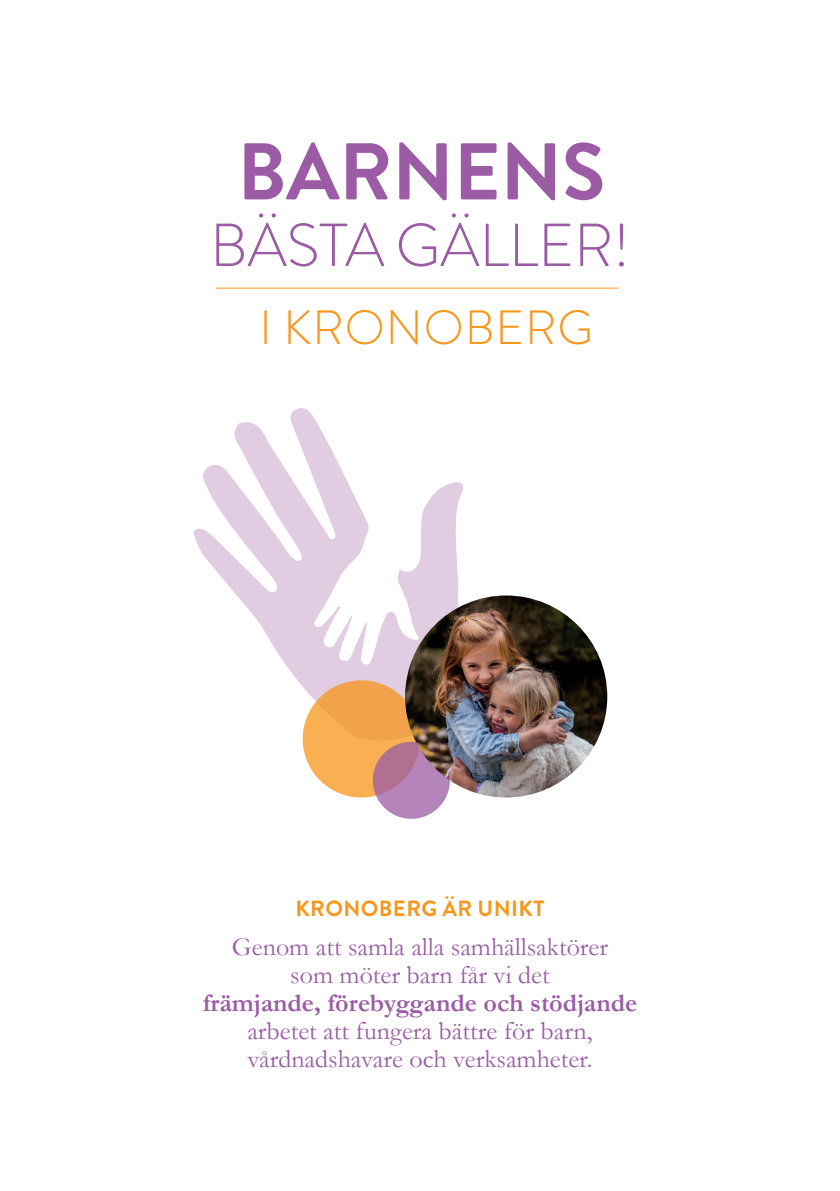
<style>
.page{position:relative;width:840px;height:1191px;background:#fff}
.page>*{position:absolute;margin:0;border:0;box-sizing:border-box;transform-origin:0 0}
.t1{font:700 80.2px "Brandon Grotesque";letter-spacing:-.005em;color:#9b5ba5}
.t2{font:300 60.4px "Brandon Grotesque";letter-spacing:-.005em;color:#9b5ba5}
.t3{font:300 48px "Brandon Grotesque";letter-spacing:.02em;color:#f7971d}
.t4{font:26px/28px "Garamond";color:#9b5ba5;text-align:center}
.t5{font:700 26px "Garamond";color:#9b5ba5}
.t6{font:700 22px "Brandon Grotesque";letter-spacing:.02em;color:#f7971d}
</style>
<div class="page">
<hr style="left:215px;top:288px;width:403px;height:1px;background:#f7971d">
<svg style="left:234px;top:408px;width:230px;height:276px"></svg>
<svg style="left:193px;top:424px;width:109px;height:168px"></svg>
<svg style="left:301px;top:679px;width:149px;height:140px"></svg>
<img style="left:405px;top:595px;width:202px;height:202px;border-radius:101px">
<h1 class="t1" style="left:237px;top:116px;width:369px">BARNENS</h1>
<h2 class="t2" style="left:210px;top:204px;width:422px">BÄSTA GÄLLER!</h2>
<h3 class="t3" style="left:259px;top:294px;width:335px">I KRONOBERG</h3>
<p class="t6" style="left:295px;top:892px;width:250px">KRONOBERG ÄR UNIKT</p>
<p class="t4" style="left:232px;top:931px;width:377px">Genom att samla alla samhällsaktörer som möter barn får vi det</p>
<p class="t5" style="left:202px;top:984px;width:436px">främjande, förebyggande och stödjande</p>
<p class="t4" style="left:247px;top:1015px;width:346px;text-align:left">arbetet att fungera bättre för barn, vårdnadshavare och verksamheter.</p>
</div>
